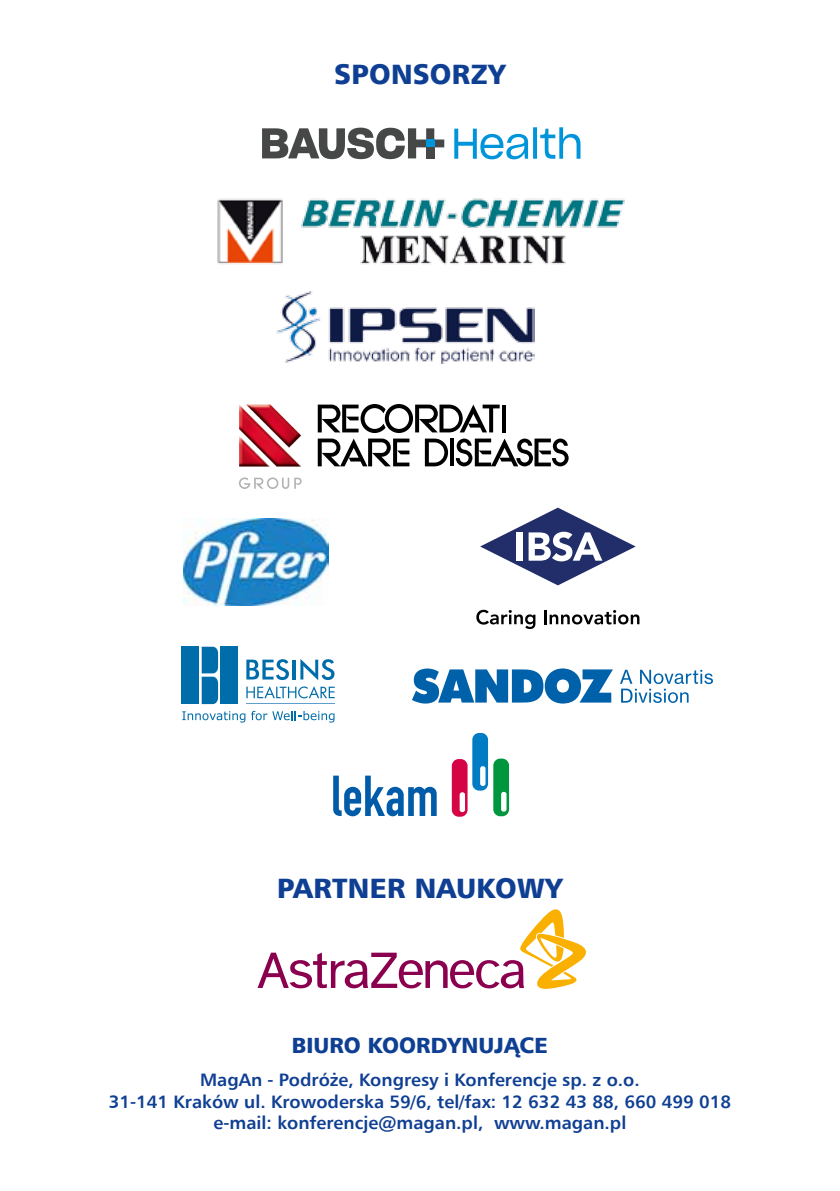
<style>
.page{position:relative;width:840px;height:1191px;background:#fff}
.page>*{position:absolute;margin:0;border:0;box-sizing:border-box;transform-origin:0 0}
.t1{font:28px "Humnst 777 Blk EU Normal";letter-spacing:.01em;color:#0f3f93}
.t2{font:22px "Humnst 777 Blk EU Normal";color:#0f3f93}
.t3{font:18px/21.8px "Humnst 777 EU Bold";color:#0f3f93;text-align:center}
</style>
<div class="page">
<img style="left:276px;top:291px;width:258px;height:73px">
<img style="left:217px;top:198px;width:408px;height:67px">
<div style="left:182px;top:646px;width:17px;height:58px;background:#006dab"></div>
<div style="left:221px;top:646px;width:17px;height:58px;background:#006dab"></div>
<svg style="left:201px;top:646px;width:17px;height:58px"></svg>
<svg style="left:246px;top:659px;width:43px;height:21px"></svg>
<hr style="left:292px;top:659px;width:3px;height:20px;background:#006dab">
<svg style="left:300px;top:659px;width:34px;height:21px"></svg>
<svg style="left:246px;top:686px;width:88px;height:12px"></svg>
<hr style="left:246px;top:703px;width:88px;height:1px;background:#5ea0cd">
<svg style="left:182px;top:711px;width:63px;height:11px"></svg>
<svg style="left:251px;top:711px;width:83px;height:11px"></svg>
<img style="left:183px;top:518px;width:146px;height:87px">
<svg style="left:412px;top:668px;width:300px;height:35px"></svg>
<svg style="left:262px;top:128px;width:182px;height:31px"></svg>
<svg style="left:454px;top:127px;width:126px;height:32px"></svg>
<div style="left:426px;top:139px;width:8px;height:8px;background:#0095db"></div>
<img style="left:239px;top:404px;width:62px;height:62px">
<svg style="left:239px;top:477px;width:62px;height:12px"></svg>
<svg style="left:317px;top:404px;width:251px;height:62px"></svg>
<svg style="left:333px;top:775px;width:103px;height:41px"></svg>
<svg style="left:451px;top:733px;width:57px;height:83px"></svg>
<svg style="left:480px;top:507px;width:155px;height:78px"></svg>
<svg style="left:476px;top:610px;width:59px;height:19px"></svg>
<svg style="left:544px;top:610px;width:95px;height:14px"></svg>
<svg style="left:257px;top:909px;width:328px;height:80px"></svg>
<h1 class="t1" style="left:334px;top:56px;width:173px">SPONSORZY</h1>
<h1 class="t1" style="left:277px;top:870px;width:287px">PARTNER NAUKOWY</h1>
<p class="t2" style="left:292px;top:1031px;width:257px">BIURO KOORDYNUJĄCE</p>
<p class="t3" style="left:109px;top:1068px;width:623px">MagAn - Podróże, Kongresy i Konferencje sp. z o.o.<br>31-141 Kraków ul. Krowoderska 59/6, tel/fax: 12 632 43 88, 660 499 018 e-mail: konferencje@magan.pl, www.magan.pl</p>
</div>
